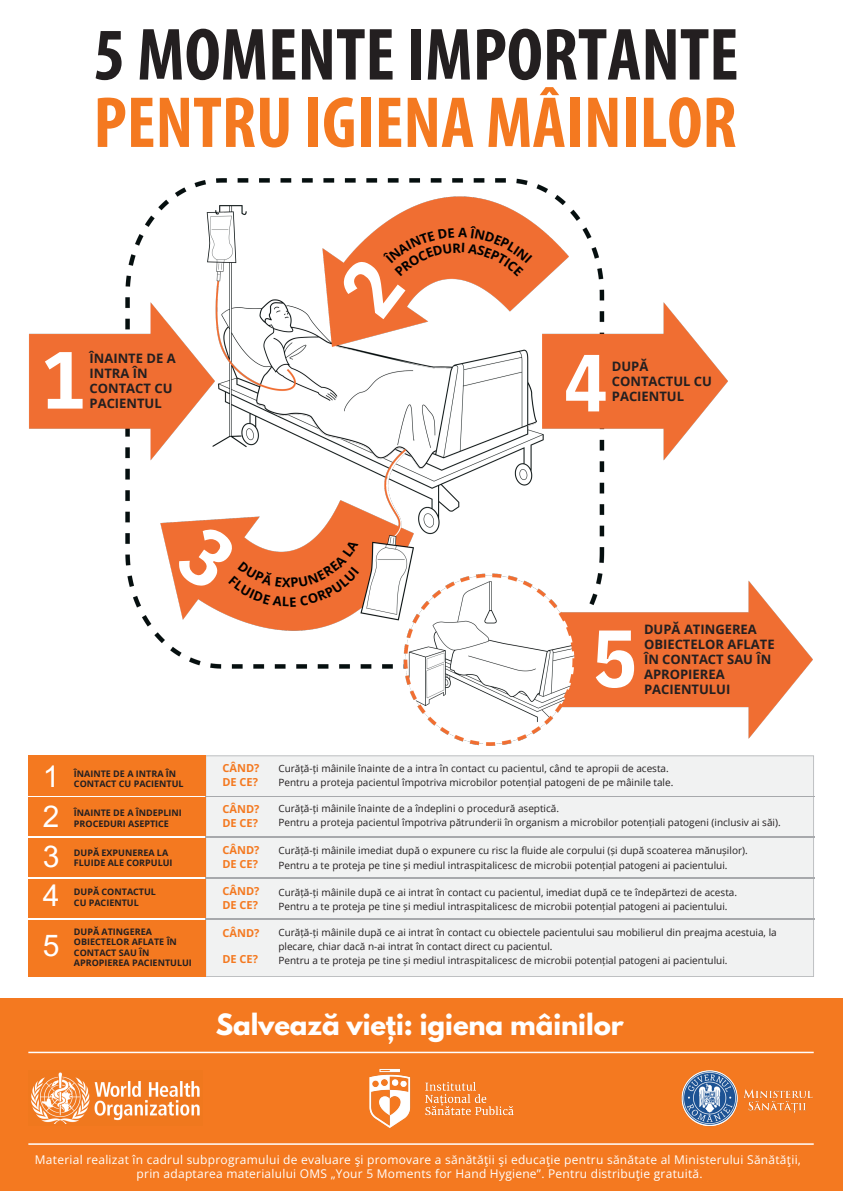
<style>
.page{position:relative;width:843px;height:1191px;background:#fff}
.page>*{position:absolute;margin:0;border:0;box-sizing:border-box;transform-origin:0 0}
.t1{font:700 80.9px "IBM Plex Sans Cond";color:#fff}
.t2{font:700 condensed 74.6px "Myriad Pro";color:#231f20}
.t3{font:700 condensed 72.9px "Myriad Pro";color:#f47920}
.t4{font:30px/39.7px "Arial MT Pro";color:#fff;text-align:justify}
.t5{font:700 26px "League Spartan";letter-spacing:-.005em;color:#fff}
.t6{font:700 13px/15px "Open Sans";color:#231f20}
.t7{font:12px/14.2px "Open Sans";letter-spacing:.02em;color:#fff;text-align:center}
.t8{font:700 11px/14.2px "Open Sans";color:#f47920}
.t9{font:10px/14.2px "Open Sans";color:#231f20}
.t10{font:700 9px/10.5px "Open Sans";color:#231f20}
</style>
<div class="page">
<img style="left:29px;top:178px;width:784px;height:568px">
<div style="left:0;top:998px;width:842px;height:192px;background:#f47920"></div>
<img style="left:31px;top:1072px;width:169px;height:52px">
<img style="left:303px;top:976px;width:276px;height:169px">
<img style="left:681px;top:1070px;width:132px;height:56px">
<hr style="left:28px;top:1051px;width:785px;height:2px;background:#fff">
<hr style="left:28px;top:1143px;width:785px;height:1px;background:#fff">
<svg style="left:205px;top:755px;width:608px;height:221px;fill:#f1f2f2"></svg>
<div style="left:28px;top:755px;width:177px;height:221px;background:#f47920"></div>
<hr style="left:28px;top:796px;width:177px;height:1px;background:#fff">
<hr style="left:205px;top:796px;width:608px;height:1px;background:#a7a9ac">
<hr style="left:28px;top:836px;width:177px;height:1px;background:#fff">
<hr style="left:205px;top:836px;width:608px;height:1px;background:#a7a9ac">
<hr style="left:28px;top:877px;width:177px;height:1px;background:#fff">
<hr style="left:205px;top:877px;width:608px;height:1px;background:#a7a9ac">
<hr style="left:28px;top:918px;width:177px;height:1px;background:#fff">
<hr style="left:205px;top:918px;width:608px;height:1px;background:#a7a9ac">
<svg style="left:336px;top:225px;width:196px;height:95px"></svg>
<svg style="left:173px;top:521px;width:186px;height:85px;background:#f1804c"></svg>
<h1 class="t2" style="left:93px;top:24px;width:646px">5 MOMENTE IMPORTANTE</h1>
<h1 class="t3" style="left:93px;top:92px;width:644px">PENTRU IGIENA MÂINILOR</h1>
<p class="t6" style="left:89px;top:350px;width:88px">ÎNAINTE DE A<br>INTRA ÎN<br>CONTACT CU<br>PACIENTUL</p>
<p class="t6" style="left:611px;top:358px;width:102px">DUPĂ<br>CONTACTUL CU<br>PACIENTUL</p>
<h1 class="t1" style="left:42px;top:325px;width:45px">1</h1>
<p class="t1" style="left:564px;top:328px;width:45px">4</p>
<h4 class="t1" style="left:592px;top:604px;width:45px">5</h4>
<h4 class="t6" style="left:643px;top:621px;width:132px">DUPĂ ATINGEREA<br>OBIECTELOR AFLATE<br>ÎN CONTACT SAU ÎN<br>APROPIEREA<br>PACIENTULUI</h4>
<p class="t4" style="left:43px;top:760px;width:18px">1<br>2<br>3<br>4</p>
<p class="t4" style="left:43px;top:929px;width:18px">5</p>
<h4 class="t10" style="left:74px;top:767px;width:111px">ÎNAINTE DE A INTRA ÎN<br>CONTACT CU PACIENTUL</h4>
<h2 class="t10" style="left:74px;top:807px;width:109px">ÎNAINTE DE A ÎNDEPLINI<br>PROCEDURI ASEPTICE</h2>
<p class="t10" style="left:74px;top:846px;width:100px">DUPĂ EXPUNEREA LA<br>FLUIDE ALE CORPULUI</p>
<h4 class="t10" style="left:74px;top:886px;width:84px">DUPĂ CONTACTUL<br>CU PACIENTUL</h4>
<p class="t10" style="left:74px;top:926px;width:119px">DUPĂ ATINGEREA<br>OBIECTELOR AFLATE ÎN<br>CONTACT SAU ÎN<br>APROPIEREA PACIENTULUI</p>
<h6 class="t8" style="left:222px;top:760px;width:38px">CÂND?<br>DE CE?</h6>
<p class="t8" style="left:222px;top:801px;width:38px">CÂND?<br>DE CE?</p>
<p class="t8" style="left:222px;top:842px;width:38px">CÂND?<br>DE CE?</p>
<p class="t8" style="left:222px;top:883px;width:38px">CÂND?<br>DE CE?</p>
<p class="t8" style="left:222px;top:925px;width:38px">CÂND?</p>
<p class="t8" style="left:222px;top:951px;width:37px">DE CE?</p>
<p class="t9" style="left:278px;top:761px;width:392px">Curăță-ți mâinile înainte de a intra în contact cu pacientul, când te apropii de acesta.</p>
<p class="t9" style="left:278px;top:775px;width:396px">Pentru a proteja pacientul împotriva microbilor potențial patogeni de pe mâinile tale.</p>
<h6 class="t9" style="left:278px;top:801px;width:282px">Curăță-ți mâinile înainte de a îndeplini o procedură aseptică.</h6>
<h6 class="t9" style="left:278px;top:815px;width:503px">Pentru a proteja pacientul împotriva pătrunderii în organism a microbilor potențiali patogeni (inclusiv ai săi).</h6>
<p class="t9" style="left:278px;top:843px;width:471px">Curăță-ți mâinile imediat după o expunere cu risc la fluide ale corpului (și după scoaterea mănușilor).</p>
<p class="t9" style="left:278px;top:857px;width:450px">Pentru a te proteja pe tine și mediul intraspitalicesc de microbii potențial patogeni ai pacientului.</p>
<h6 class="t9" style="left:278px;top:884px;width:460px">Curăță-ți mâinile după ce ai intrat în contact cu pacientul, imediat după ce te îndepărtezi de acesta.</h6>
<h6 class="t9" style="left:278px;top:899px;width:450px">Pentru a te proteja pe tine și mediul intraspitalicesc de microbii potențial patogeni ai pacientului.</h6>
<p class="t9" style="left:278px;top:924px;width:499px">Curăță-ți mâinile după ce ai intrat în contact cu obiectele pacientului sau mobilierul din preajma acestuia, la plecare, chiar dacă n-ai intrat în contact direct cu pacientul.</p>
<p class="t9" style="left:278px;top:953px;width:450px">Pentru a te proteja pe tine și mediul intraspitalicesc de microbii potențial patogeni ai pacientului.</p>
<h4 class="t5" style="left:216px;top:1011px;width:409px">Salvează vieți: igiena mâinilor</h4>
<p class="t7" style="left:35px;top:1151px;width:767px">Material realizat în cadrul subprogramului de evaluare şi promovare a sănătăţii şi educaţie pentru sănătate al Ministerului Sănătăţii, prin adaptarea materialului OMS „Your 5 Moments for Hand Hygiene”. Pentru distribuţie gratuită.</p>
</div>
